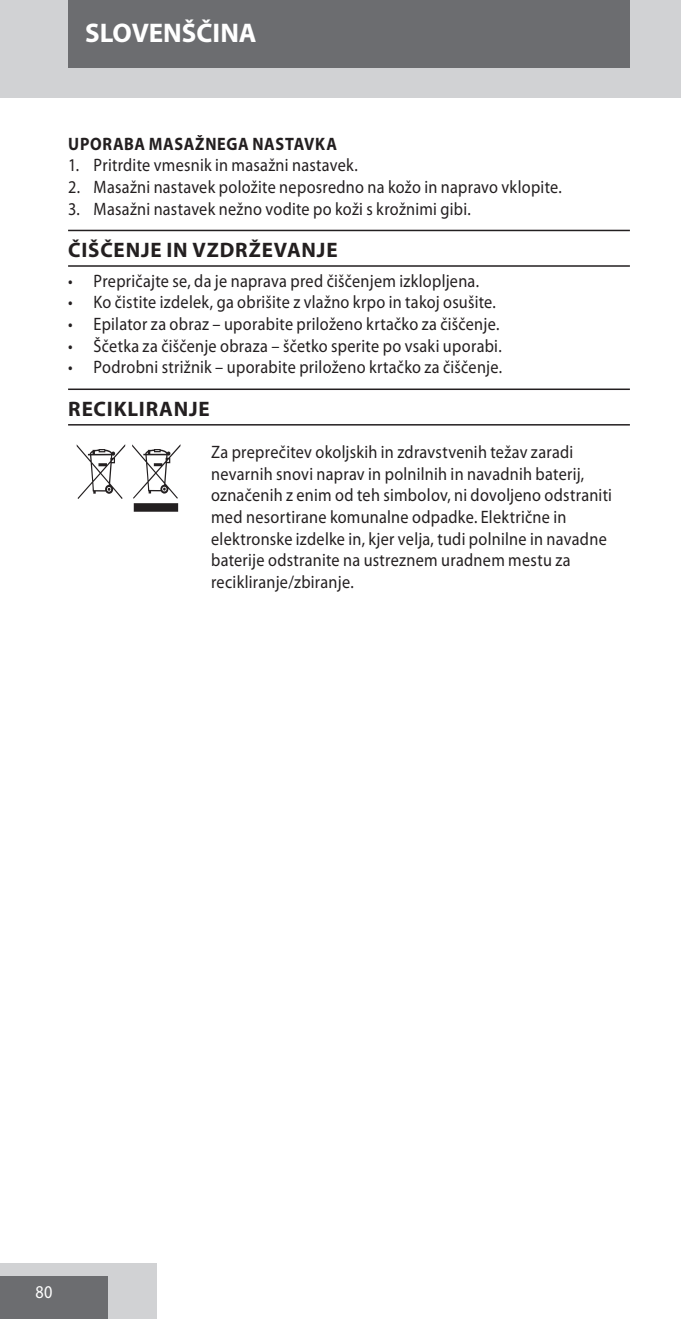
<style>
.page{position:relative;width:681px;height:1319px;background:#fff}
.page>*{position:absolute;margin:0;border:0;box-sizing:border-box;transform-origin:0 0}
.default{font:96px "Myriad Mine";color:#231f20;scale:.9 1}
.t1{font:700 27px "Myriad Pro";color:#fff}
.heading{font:700 21px "Myriad Pro";letter-spacing:.04em;color:#231f20}
.default-2{font:18px/21.6px "Myriad Pro";letter-spacing:.015em;color:#231f20;scale:.9 1}
.t2{font:700 18px "Myriad Pro";letter-spacing:.04em;color:#231f20;scale:.9 1}
.t3{font:18px "Myriad Pro";color:#fff;scale:.9 1}
</style>
<div class="page">
<div style="left:0;top:1262px;width:156px;height:56px;background:#d1d2d4"></div>
<div style="left:0;top:1276px;width:108px;height:42px;background:#6c6d70"></div>
<hr style="left:680px;top:0;width:1px;height:98px;background:#d1d2d4">
<div style="left:0;top:0;width:680px;height:98px;background:#d1d2d4"></div>
<div style="left:68px;top:0;width:561px;height:68px;background:#6c6d70"></div>
<hr style="left:68px;top:230px;width:561px;height:1px;background:#231f20">
<hr style="left:68px;top:265px;width:561px;height:2px;background:#231f20">
<hr style="left:68px;top:388px;width:561px;height:2px;background:#231f20">
<hr style="left:68px;top:424px;width:561px;height:1px;background:#231f20">
<p class="t1" style="left:85px;top:15px;width:173px">SLOVENŠČINA</p>
<p class="t2" style="left:68px;top:132px;width:300px">UPORABA MASAŽNEGA NASTAVKA</p>
<p class="default-2" style="left:68px;top:154px;width:323px">1. Pritrdite vmesnik in masažni nastavek.</p>
<p class="default-2" style="left:68px;top:176px;width:550px">2. Masažni nastavek položite neposredno na kožo in napravo vklopite.</p>
<p class="default-2" style="left:68px;top:197px;width:449px">3. Masažni nastavek nežno vodite po koži s krožnimi gibi.</p>
<p class="heading" style="left:68px;top:236px;width:271px">ČIŠČENJE IN VZDRŽEVANJE</p>
<p class="default-2" style="left:68px;top:270px;width:458px">• Prepričajte se, da je naprava pred čiščenjem izklopljena.</p>
<p class="default-2" style="left:68px;top:291px;width:476px">• Ko čistite izdelek, ga obrišite z vlažno krpo in takoj osušite.</p>
<p class="default-2" style="left:68px;top:313px;width:480px">• Epilator za obraz – uporabite priloženo krtačko za čiščenje.</p>
<p class="default-2" style="left:68px;top:334px;width:483px">• Ščetka za čiščenje obraza – ščetko sperite po vsaki uporabi.</p>
<p class="default-2" style="left:68px;top:356px;width:483px">• Podrobni strižnik – uporabite priloženo krtačko za čiščenje.</p>
<p class="heading" style="left:68px;top:395px;width:143px">RECIKLIRANJE</p>
<p class="default" style="left:77px;top:434px;width:121px">W</p>
<p class="default-2" style="left:211px;top:441px;width:447px">Za preprečitev okoljskih in zdravstvenih težav zaradi nevarnih snovi naprav in polnilnih in navadnih baterij, označenih z enim od teh simbolov, ni dovoljeno odstraniti med nesortirane komunalne odpadke. Električne in elektronske izdelke in, kjer velja, tudi polnilne in navadne baterije odstranite na ustreznem uradnem mestu za recikliranje/zbiranje.</p>
<p class="t3" style="left:35px;top:1280px;width:20px">80</p>
</div>
